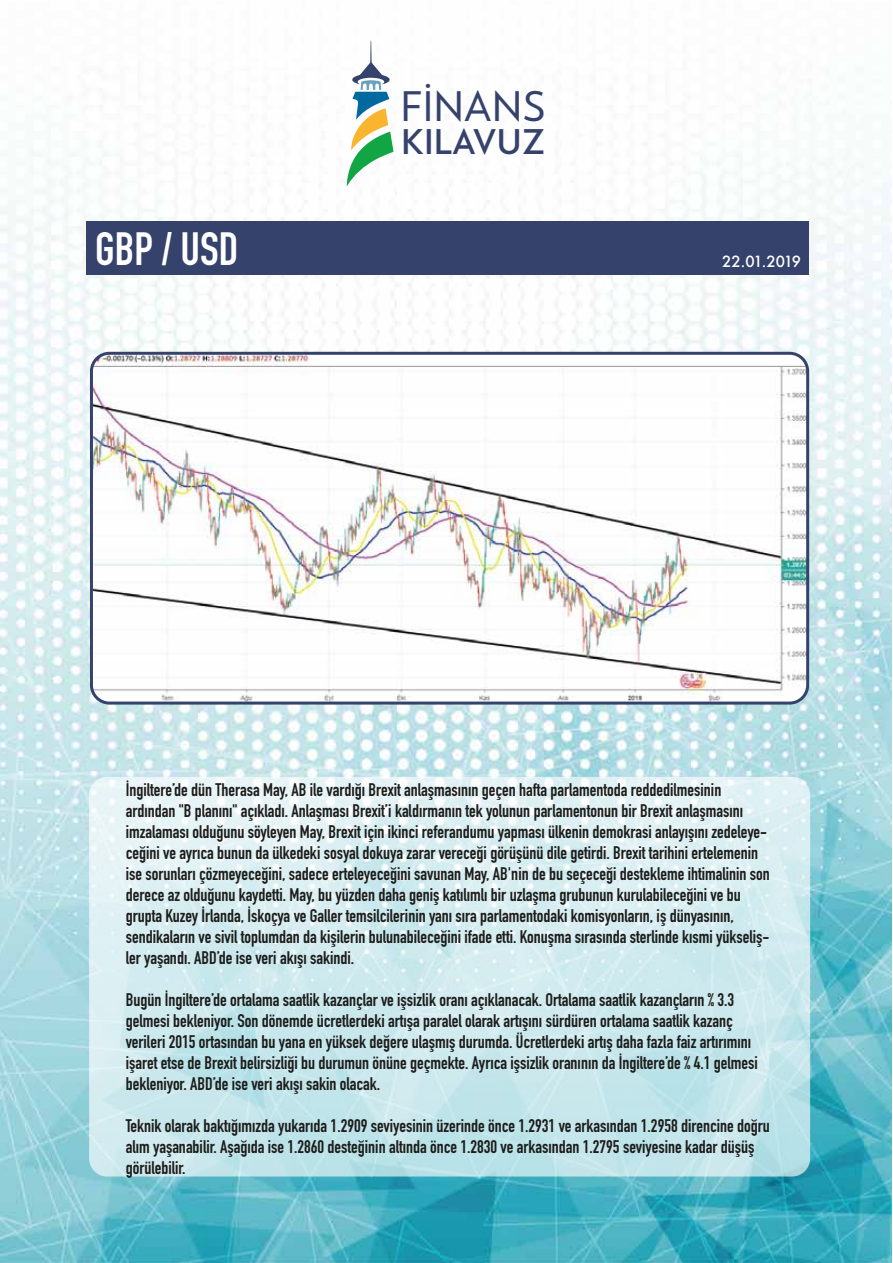
<style>
.page{position:relative;width:893px;height:1263px;background:#fff}
.page>*{position:absolute;margin:0;border:0;box-sizing:border-box;transform-origin:0 0}
.t1{font:700 46.05px "DIN Condensed";color:#fff}
.t2{font:500 40.8px "RNS Miles";color:#35426b}
.t3{font:700 34.05px "RNS Miles";color:#35426b}
.t4{font:700 18px/21px "DIN Condensed";color:#1d1d1b}
.t5{font:500 15px "Futura";letter-spacing:-.075em;color:#fff}
</style>
<div class="page">
<img style="left:0;top:40px;width:891px;height:1223px">
<svg style="left:347px;top:41px;width:46px;height:145px"></svg>
<div style="left:87px;top:221px;width:722px;height:54px;background:#35426b"></div>
<img style="left:91px;top:353px;width:717px;height:350px">
<div style="left:90px;top:352px;width:719px;height:352px;border:3px solid #35426b;border-radius:18px"></div>
<svg style="left:89px;top:777px;width:721px;height:399px;background:#d1ebef"></svg>
<h1 class="t1" style="left:95px;top:218px;width:145px">GBP / USD</h1>
<h2 class="t2" style="left:400px;top:79px;width:147px">FİNANS</h2>
<h3 class="t3" style="left:401px;top:119px;width:145px">KILAVUZ</h3>
<p class="t5" style="left:722px;top:251px;width:80px">22.01.2019</p>
<p class="t4" style="left:126px;top:779px;width:646px">İngiltere’de dün Therasa May, AB ile vardığı Brexit anlaşmasının geçen hafta parlamentoda reddedilmesinin ardından "B planını" açıkladı. Anlaşması Brexit’i kaldırmanın tek yolunun parlamentonun bir Brexit anlaşmasını imzalaması olduğunu söyleyen May, Brexit için ikinci referandumu yapması ülkenin demokrasi anlayışını zedeleye&shy;ceğini ve ayrıca bunun da ülkedeki sosyal dokuya zarar vereceği görüşünü dile getirdi. Brexit tarihini ertelemenin ise sorunları çözmeyeceğini, sadece erteleyeceğini savunan May, AB'nin de bu seçeceği destekleme ihtimalinin son derece az olduğunu kaydetti. May, bu yüzden daha geniş katılımlı bir uzlaşma grubunun kurulabileceğini ve bu grupta Kuzey İrlanda, İskoçya ve Galler temsilcilerinin yanı sıra parlamentodaki komisyonların, iş dünyasının, sendikaların ve sivil toplumdan da kişilerin bulunabileceğini ifade etti. Konuşma sırasında sterlinde kısmi yükseliş&shy;ler yaşandı. ABD’de ise veri akışı sakindi.</p>
<p class="t4" style="left:126px;top:989px;width:634px">Bugün İngiltere’de ortalama saatlik kazançlar ve işsizlik oranı açıklanacak. Ortalama saatlik kazançların % 3.3 gelmesi bekleniyor. Son dönemde ücretlerdeki artışa paralel olarak artışını sürdüren ortalama saatlik kazanç verileri 2015 ortasından bu yana en yüksek değere ulaşmış durumda. Ücretlerdeki artış daha fazla faiz artırımını işaret etse de Brexit belirsizliği bu durumun önüne geçmekte. Ayrıca işsizlik oranının da İngiltere’de % 4.1 gelmesi bekleniyor. ABD’de ise veri akışı sakin olacak.</p>
<p class="t4" style="left:126px;top:1115px;width:646px">Teknik olarak baktığımızda yukarıda 1.2909 seviyesinin üzerinde önce 1.2931 ve arkasından 1.2958 direncine doğru alım yaşanabilir. Aşağıda ise 1.2860 desteğinin altında önce 1.2830 ve arkasından 1.2795 seviyesine kadar düşüş görülebilir.</p>
</div>
